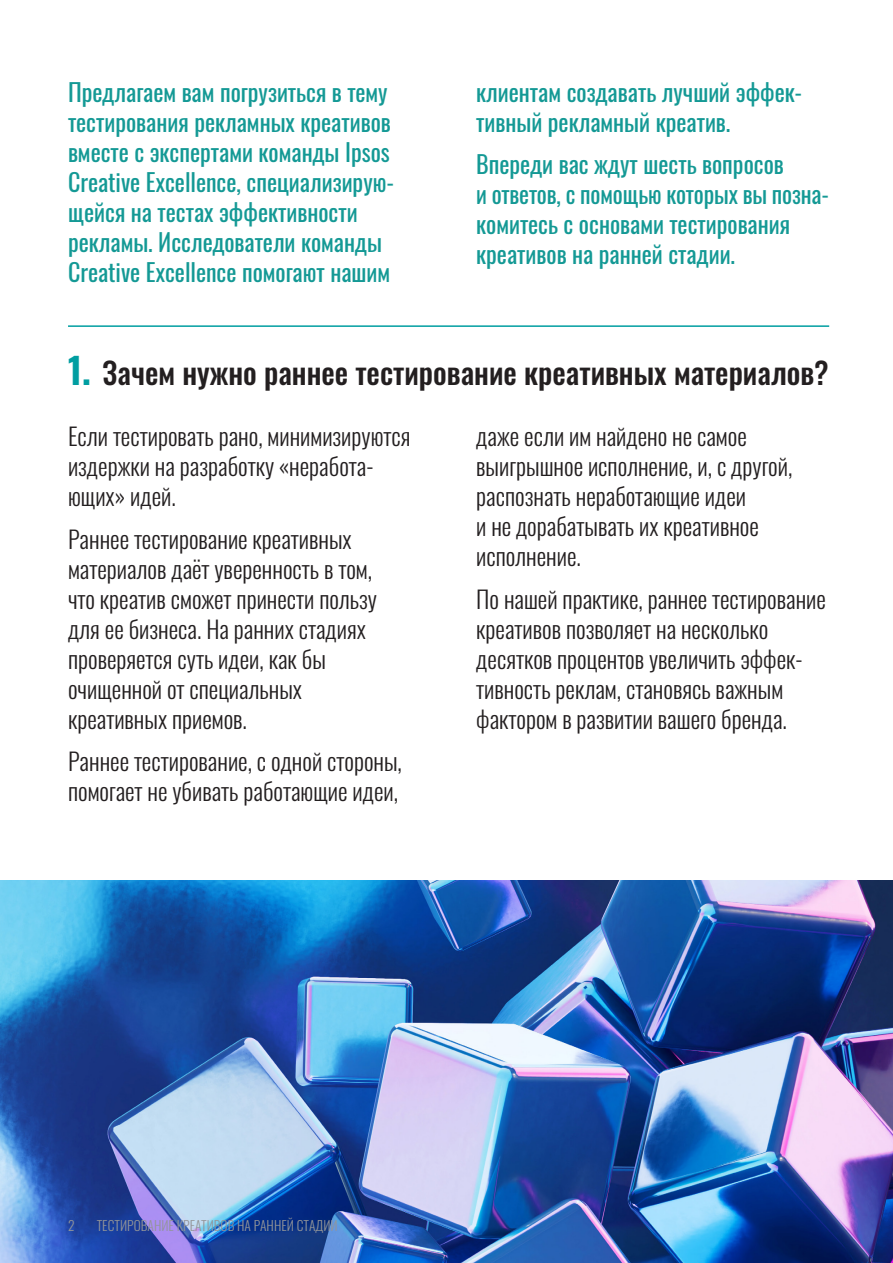
<style>
.page{position:relative;width:893px;height:1263px;background:#fff}
.page>*{position:absolute;margin:0;border:0;box-sizing:border-box;transform-origin:0 0}
.Titles{font:500 30px "Oswald";color:#231f20}
.t1{font:300 24px/30px "Oswald";color:#231f20}
.t2{font:24px/30px "Oswald";color:#149995}
.t3{font:300 13.5px "Oswald";color:#939598}
.s1{font-weight:700;font-size:36px;color:#009ea1}
</style>
<div class="page">
<hr style="left:68px;top:325px;width:761px;height:2px;background:#009ea1">
<img style="left:0;top:880px;width:893px;height:383px">
<p class="t2" style="left:68px;top:77px;width:328px">Предлагаем вам погрузиться в тему тестирования рекламных креативов вместе с экспертами команды Ipsos Creative Excellence, специализирую&shy;щейся на тестах эффективности рекламы. Исследователи команды Creative Excellence помогают нашим</p>
<p class="t2" style="left:476px;top:77px;width:328px">клиентам создавать лучший эффек&shy;тивный рекламный креатив.</p>
<p class="t2" style="left:476px;top:150px;width:354px">Впереди вас ждут шесть вопросов<br>и ответов, с помощью которых вы позна&shy;комитесь с основами тестирования креативов на ранней стадии.</p>
<p class="Titles" style="left:68px;top:357px;width:762px"><span class="s1">1.</span> Зачем нужно раннее тестирование креативных материалов?</p>
<p class="t1" style="left:68px;top:418px;width:344px">Если тестировать рано, минимизируются издержки на разработку «неработа&shy;ющих» идей.</p>
<p class="t1" style="left:68px;top:521px;width:311px">Раннее тестирование креативных материалов даёт уверенность в том, что креатив сможет принести пользу для ее бизнеса. На ранних стадиях проверяется суть идеи, как бы очищенной от специальных креативных приемов.</p>
<p class="t1" style="left:68px;top:744px;width:335px">Раннее тестирование, с одной стороны, помогает не убивать работающие идеи,</p>
<p class="t1" style="left:476px;top:418px;width:318px">даже если им найдено не самое выигрышное исполнение, и, с другой, распознать неработающие идеи<br>и не дорабатывать их креативное исполнение.</p>
<p class="t1" style="left:476px;top:581px;width:351px">По нашей практике, раннее тестирование креативов позволяет на несколько десятков процентов увеличить эффек&shy;тивность реклам, становясь важным фактором в развитии вашего бренда.</p>
<p class="t3" style="left:68px;top:1213px;width:8px">2</p>
<p class="t3" style="left:97px;top:1213px;width:242px">ТЕСТИРОВАНИЕ КРЕАТИВОВ НА РАННЕЙ СТАДИИ</p>
</div>
